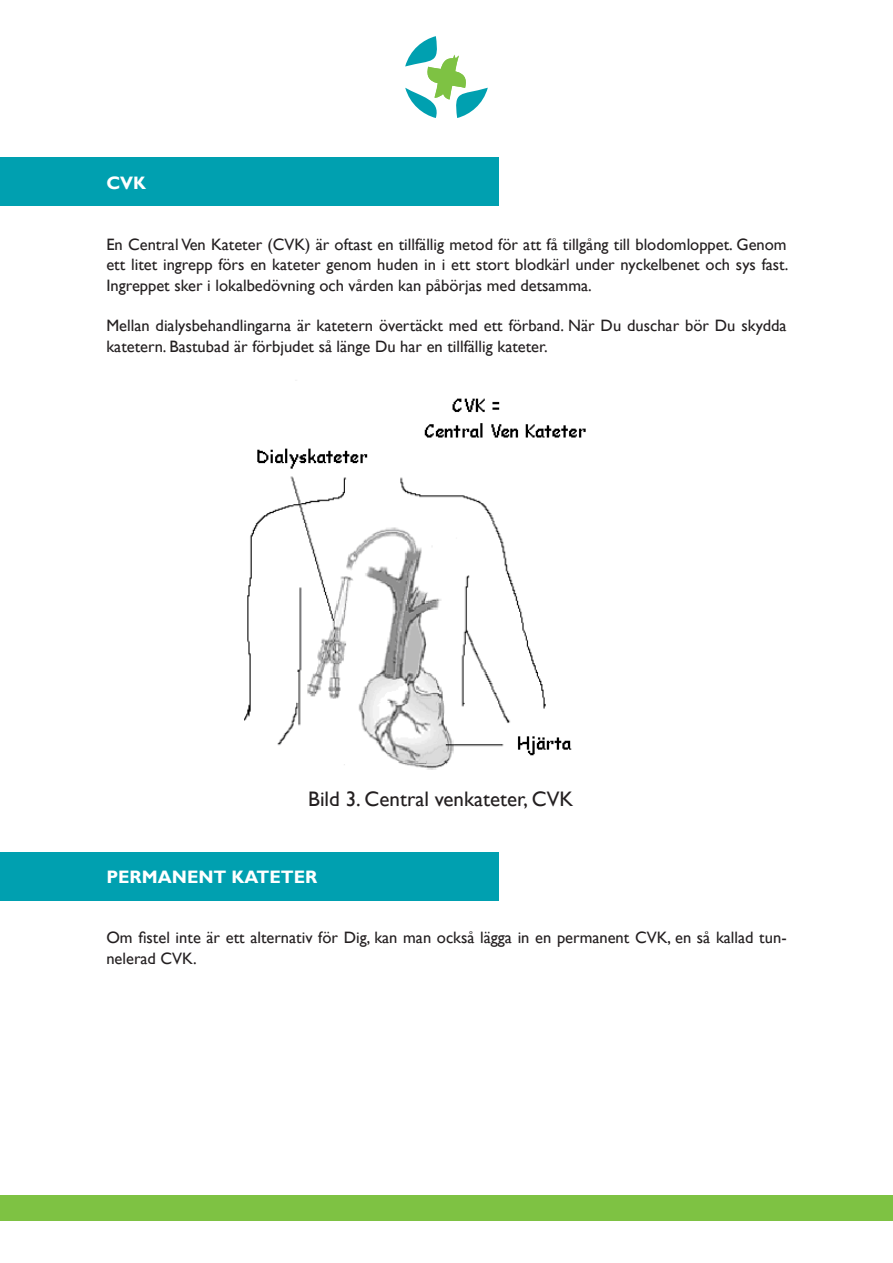
<style>
.page{position:relative;width:893px;height:1263px;background:#fff}
.page>*{position:absolute;margin:0;border:0;box-sizing:border-box;transform-origin:0 0}
.t1{font:21px "Gill Sans";color:#231f20}
.t2{font:700 18px "Gill Sans";color:#fff}
.t3{font:16.5px/21.6px "Gill Sans";color:#231f20}
</style>
<div class="page">
<div style="left:0;top:1195px;width:893px;height:25px;background:#7ec243"></div>
<svg style="left:405px;top:36px;width:83px;height:82px"></svg>
<div style="left:0;top:853px;width:499px;height:48px;background:#00a0b0"></div>
<div style="left:0;top:157px;width:499px;height:49px;background:#00a0b0"></div>
<img style="left:244px;top:380px;width:342px;height:390px">
<p class="t2" style="left:106px;top:172px;width:41px">CVK</p>
<p class="t3" style="left:106px;top:235px;width:683px;line-height:19.8px">En Central Ven Kateter (CVK) är oftast en tillfällig metod för att få tillgång till blodomloppet. Genom ett litet ingrepp förs en kateter genom huden in i ett stort blodkärl under nyckelbenet och sys fast.</p>
<p class="t3" style="left:106px;top:275px;width:487px">Ingreppet sker i lokalbedövning och vården kan påbörjas med detsamma.</p>
<p class="t3" style="left:106px;top:315px;width:682px">Mellan dialysbehandlingarna är katetern övertäckt med ett förband. När Du duschar bör Du skydda katetern. Bastubad är förbjudet så länge Du har en tillfällig kateter.</p>
<p class="t1" style="left:308px;top:787px;width:266px">Bild 3. Central venkateter, CVK</p>
<p class="t2" style="left:106px;top:866px;width:212px">PERMANENT KATETER</p>
<p class="t3" style="left:106px;top:927px;width:682px">Om fistel inte är ett alternativ för Dig, kan man också lägga in en permanent CVK, en så kallad tun&shy;nelerad CVK.</p>
</div>
